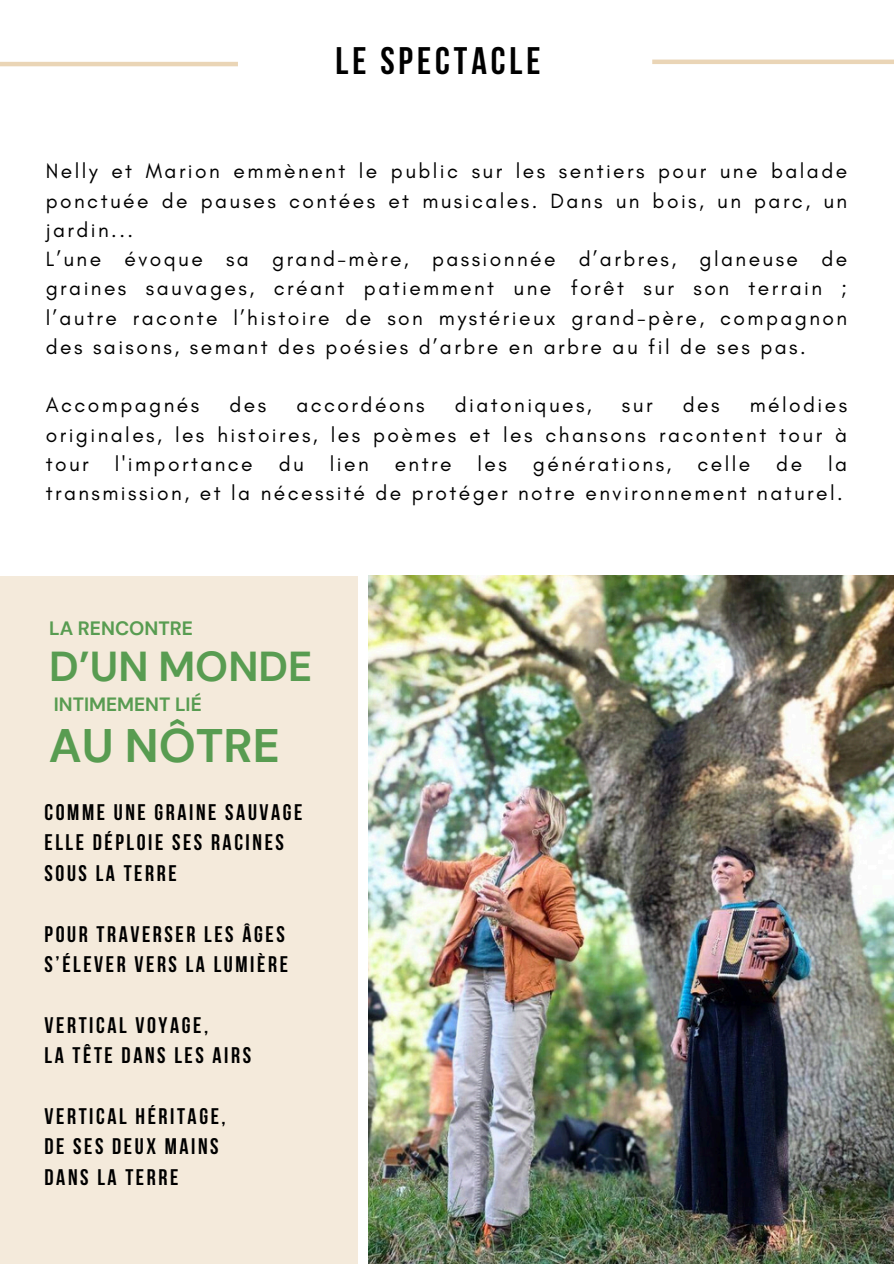
<style>
.page{position:relative;width:894px;height:1264px;background:#fff}
.page>*{position:absolute;margin:0;border:0;box-sizing:border-box;transform-origin:0 0}
.t1{font:700 46.95px "DM Sans";color:#589c51}
.t2{font:700 41.7px "DM Sans";color:#589c51}
.t3{font:700 38.25px "Bebas Neue";letter-spacing:.105em;color:#000}
.t4{font:700 22.5px/30.3px "Bebas Neue";letter-spacing:.115em;color:#000}
.t5{font:21px/29.2px "Glacial Indifference";letter-spacing:.115em;color:#000}
.t6{font:700 19.35px "DM Sans";color:#589c51}
.t7{font:700 19.2px "DM Sans";color:#589c51}
</style>
<div class="page">
<div style="left:0;top:576px;width:357px;height:687px;background:#f4eadb"></div>
<img style="left:368px;top:576px;width:525px;height:687px">
<hr style="left:0;top:62px;width:238px;height:4px;background:#ead5b6">
<hr style="left:652px;top:60px;width:241px;height:4px;background:#ead5b6">
<h3 class="t3" style="left:335px;top:40px;width:206px">LE SPECTACLE</h3>
<p class="t5" style="left:46px;top:157px;width:802px">Nelly et Marion emmènent le public sur les sentiers pour une balade ponctuée de pauses contées et musicales. Dans un bois, un parc, un jardin...<br>L’une évoque sa grand-mère, passionnée d’arbres, glaneuse de graines sauvages, créant patiemment une forêt sur son terrain ; l’autre raconte l’histoire de son mystérieux grand-père, compagnon des saisons, semant des poésies d’arbre en arbre au fil de ses pas.</p>
<p class="t5" style="left:46px;top:391px;width:155px">Accompagnés</p>
<p class="t5" style="left:229px;top:391px;width:38px">des</p>
<p class="t5" style="left:296px;top:391px;width:130px">accordéons</p>
<p class="t5" style="left:454px;top:391px;width:138px">diatoniques,</p>
<p class="t5" style="left:621px;top:391px;width:32px">sur</p>
<p class="t5" style="left:682px;top:391px;width:38px">des</p>
<p class="t5" style="left:46px;top:391px;width:802px;text-align:justify;text-indent:703px">mélodies originales, les histoires, les poèmes et les chansons racontent tour à tour l'importance du lien entre les générations, celle de la transmission, et la nécessité de protéger notre environnement naturel.</p>
<p class="t6" style="left:49px;top:616px;width:145px">LA RENCONTRE</p>
<h2 class="t2" style="left:49px;top:640px;width:264px">D’UN MONDE</h2>
<h1 class="t1" style="left:49px;top:716px;width:232px">AU NÔTRE</h1>
<p class="t7" style="left:54px;top:692px;width:149px">INTIMEMENT LIÉ</p>
<p class="t4" style="left:45px;top:796px;width:259px">COMME UNE GRAINE SAUVAGE<br>ELLE DÉPLOIE SES RACINES<br>SOUS LA TERRE</p>
<p class="t4" style="left:45px;top:918px;width:245px">POUR TRAVERSER LES ÂGES<br>S’ÉLEVER VERS LA LUMIÈRE</p>
<p class="t4" style="left:45px;top:1009px;width:208px">VERTICAL VOYAGE,<br>LA TÊTE DANS LES AIRS</p>
<p class="t4" style="left:45px;top:1100px;width:183px">VERTICAL HÉRITAGE,<br>DE SES DEUX MAINS<br>DANS LA TERRE</p>
</div>
